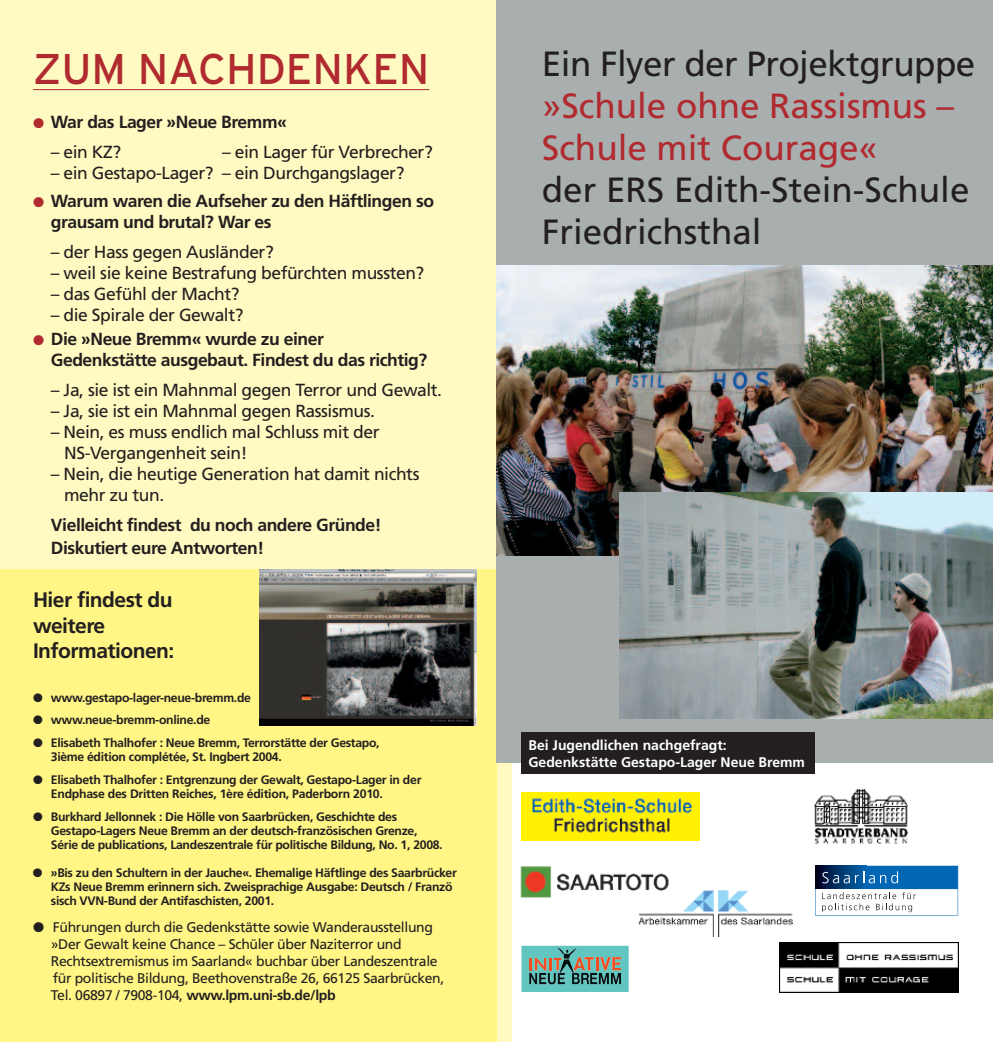
<style>
.page{position:relative;width:993px;height:1042px;background:#fff}
.page>*{position:absolute;margin:0;border:0;box-sizing:border-box;transform-origin:0 0}
.t1{font:42.88px "Interstate";color:#b02a2f}
.t2{font:35px/42px "Frutiger";color:#231f20}
.t3{font:35px/42px "Frutiger";color:#b02a2f}
.t4{font:700 21px/25.2px "Frutiger";letter-spacing:-.025em;color:#231f20}
.t5{font:17.5px/21px "Frutiger";letter-spacing:-.025em;color:#231f20}
.t6{font:700 17.5px/21px "Frutiger";letter-spacing:-.025em;color:#231f20}
.t7{font:14px/17px "Frutiger";letter-spacing:-.025em;color:#231f20}
.t8{font:700 14px/16.8px "Frutiger";color:#fff}
.t9{font:700 12.25px/14px "Frutiger";letter-spacing:-.025em;color:#231f20}
.s1{color:#b02a2f}
.s2{font-weight:700}
</style>
<div class="page">
<div style="left:0;top:0;width:511px;height:1042px;background:#fffac1"></div>
<div style="left:0;top:569px;width:496px;height:473px;background:#fff685"></div>
<hr style="left:33px;top:89px;width:396px;height:1px;background:#b02a2f">
<img style="left:260px;top:569px;width:216px;height:157px">
<div style="left:496px;top:0;width:496px;height:762px;background:#a9afaf"></div>
<svg style="left:521px;top:946px;width:107px;height:46px;background:#67a29a"></svg>
<svg style="left:815px;top:866px;width:142px;height:49px"></svg>
<img style="left:638px;top:890px;width:155px;height:47px">
<img style="left:496px;top:266px;width:496px;height:290px">
<div style="left:521px;top:732px;width:294px;height:42px;background:#231f20"></div>
<img style="left:521px;top:792px;width:178px;height:49px">
<img style="left:520px;top:866px;width:152px;height:39px">
<img style="left:814px;top:789px;width:94px;height:55px">
<img style="left:619px;top:492px;width:373px;height:226px">
<svg style="left:779px;top:942px;width:180px;height:51px"></svg>
<img style="left:779px;top:942px;width:178px;height:50px">
<h1 class="t1" style="left:33px;top:44px;width:398px">ZUM NACHDENKEN</h1>
<h3 class="t6" style="left:33px;top:113px;width:255px"><span class="s1">●</span> War das Lager »Neue Bremm«</h3>
<h3 class="t5" style="left:51px;top:143px;width:72px">– ein KZ?</h3>
<h3 class="t5" style="left:222px;top:143px;width:212px">– ein Lager für Verbrecher?</h3>
<h3 class="t5" style="left:51px;top:164px;width:355px">– ein Gestapo-Lager? – ein Durchgangslager?</h3>
<h3 class="t6" style="left:51px;top:192px;width:384px;text-indent:-18px"><span class="s1">●</span> Warum waren die Aufseher zu den Häftlingen so grausam und brutal? War es</h3>
<h3 class="t5" style="left:51px;top:243px;width:224px">– der Hass gegen Ausländer?</h3>
<h3 class="t5" style="left:51px;top:264px;width:375px">– weil sie keine Bestrafung befürchten mussten?</h3>
<h3 class="t5" style="left:51px;top:285px;width:190px">– das Gefühl der Macht?</h3>
<h3 class="t5" style="left:51px;top:306px;width:194px">– die Spirale der Gewalt?</h3>
<h3 class="t6" style="left:51px;top:330px;width:378px;text-indent:-18px"><span class="s1">●</span> Die »Neue Bremm« wurde zu einer<br>Gedenkstätte ausgebaut. Findest du das richtig?</h3>
<h3 class="t5" style="left:51px;top:380px;width:392px">– Ja, sie ist ein Mahnmal gegen Terror und Gewalt.</h3>
<h3 class="t5" style="left:51px;top:401px;width:325px">– Ja, sie ist ein Mahnmal gegen Rassismus.</h3>
<h3 class="t5" style="left:64px;top:422px;width:317px;text-indent:-13px">– Nein, es muss endlich mal Schluss mit der<br>NS-Vergangenheit sein!</h3>
<h3 class="t5" style="left:64px;top:464px;width:357px;text-indent:-13px">– Nein, die heutige Generation hat damit nichts mehr zu tun.</h3>
<h3 class="t6" style="left:51px;top:515px;width:332px;line-height:22.8px">Vielleicht findest du noch andere Gründe!<br>Diskutiert eure Antworten!</h3>
<h3 class="t4" style="left:33px;top:589px;width:143px">Hier findest du weitere<br>Informationen:</h3>
<p class="t9" style="left:33px;top:691px;width:219px">● www.gestapo-lager-neue-bremm.de</p>
<p class="t9" style="left:33px;top:714px;width:179px">● www.neue-bremm-online.de</p>
<p class="t9" style="left:51px;top:737px;width:330px;text-indent:-18px">● Elisabeth Thalhofer : Neue Bremm, Terrorstätte der Gestapo,<br>3ième édition complétée, St. Ingbert 2004.</p>
<p class="t9" style="left:51px;top:773px;width:372px;text-indent:-18px">● Elisabeth Thalhofer : Entgrenzung der Gewalt, Gestapo-Lager in der<br>Endphase des Dritten Reiches, 1ère édition, Paderborn 2010.</p>
<p class="t9" style="left:51px;top:810px;width:393px;text-indent:-18px">● Burkhard Jellonnek : Die Hölle von Saarbrücken, Geschichte des<br>Gestapo-Lagers Neue Bremm an der deutsch-französischen Grenze,<br>Série de publications, Landeszentrale für politische Bildung, No. 1, 2008.</p>
<p class="t9" style="left:51px;top:866px;width:407px;text-indent:-18px">● »Bis zu den Schultern in der Jauche«. Ehemalige Häftlinge des Saarbrücker<br>KZs Neue Bremm erinnern sich. Zweisprachige Ausgabe: Deutsch / Franzö sisch VVN-Bund der Antifaschisten, 2001.</p>
<p class="t7" style="left:51px;top:919px;width:395px;text-indent:-18px">● Führungen durch die Gedenkstätte sowie Wanderausstellung »Der Gewalt keine Chance – Schüler über Naziterror und Rechtsextremismus im Saarland« buchbar über Landeszentrale für politische Bildung, Beethovenstraße 26, 66125 Saarbrücken, Tel. 06897 / 7908-104, <span class="s2">www.lpm.uni-sb.de/lpb</span></p>
<h2 class="t2" style="left:541px;top:45px;width:435px">Ein Flyer der Projektgruppe</h2>
<h2 class="t3" style="left:541px;top:87px;width:413px">»Schule ohne Rassismus –<br>Schule mit Courage«</h2>
<h2 class="t2" style="left:541px;top:171px;width:429px">der ERS Edith-Stein-Schule<br>Friedrichsthal</h2>
<p class="t8" style="left:528px;top:737px;width:278px">Bei Jugendlichen nachgefragt:<br>Gedenkstätte Gestapo-Lager Neue Bremm</p>
</div>
